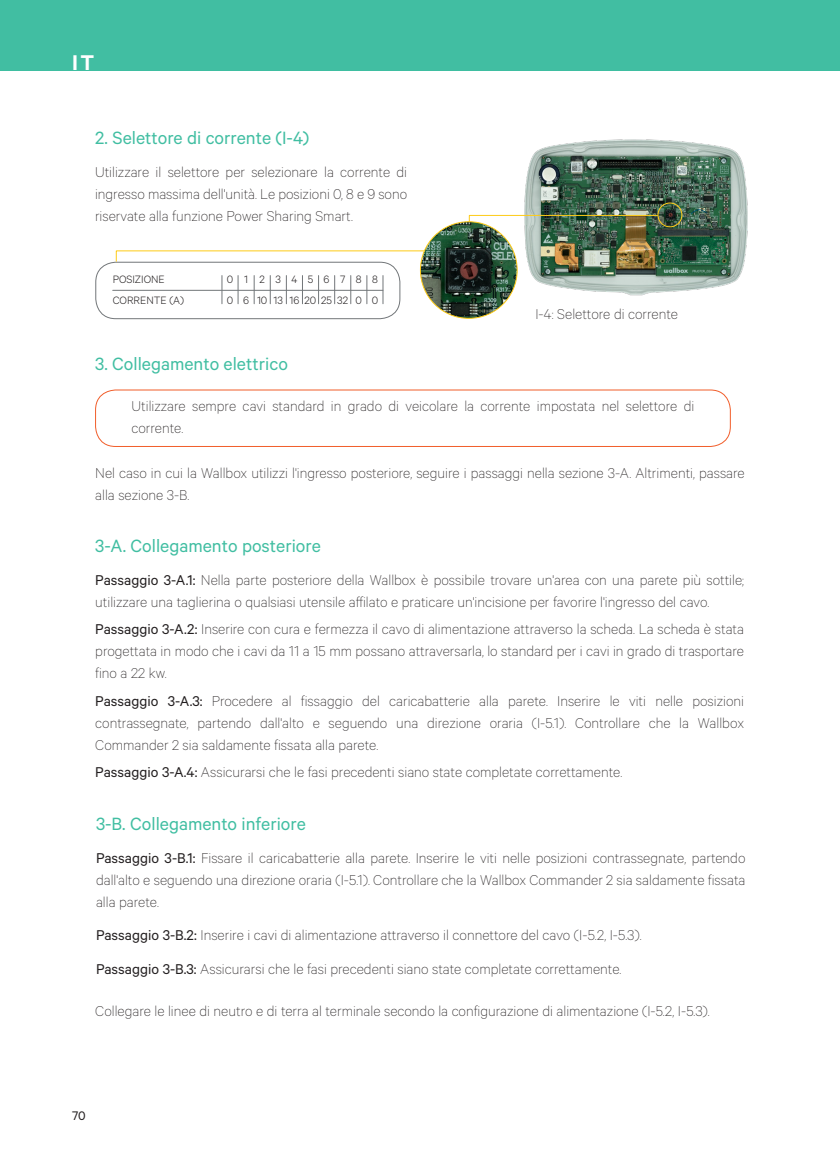
<style>
.page{position:relative;width:840px;height:1168px;background:#fff}
.page>*{position:absolute;margin:0;border:0;box-sizing:border-box;transform-origin:0 0}
.t1{font:600 24px "Calibre";color:#fff}
.subtitulos{font:20px "Calibre";color:#41bea2}
.subtitulos-2{font:100 16px/22px "Calibre";color:#231f20}
.Bullets{font:100 16px/22px "Calibre";color:#231f20}
.texto{font:100 16px/22px "Calibre";color:#231f20;text-align:justify}
.t2{font:14px "Calibre";color:#231f20}
.subtitulos-3{font:300 12px "Calibre";color:#231f20}
.s1{font-weight:400}
</style>
<div class="page">
<div style="left:0;top:0;width:839px;height:70px;background:#41bea2"></div>
<div style="left:95px;top:389px;width:635px;height:58px;border:1px solid #f15d2a;border-radius:20px"></div>
<img style="left:503px;top:139px;width:245px;height:161px">
<div style="left:657px;top:202px;width:25px;height:25px;border:1px solid #fecb17;border-radius:50%"></div>
<div style="left:95px;top:262px;width:305px;height:57px;border:1px solid #727679;border-radius:20px"></div>
<hr style="left:113px;top:290px;width:270px;height:1px;background:#727679">
<svg style="left:366px;top:276px;width:1px;height:28px"></svg>
<svg style="left:334px;top:276px;width:1px;height:28px"></svg>
<svg style="left:302px;top:276px;width:1px;height:28px"></svg>
<svg style="left:269px;top:276px;width:1px;height:28px"></svg>
<svg style="left:237px;top:276px;width:1px;height:28px"></svg>
<svg style="left:382px;top:276px;width:1px;height:28px"></svg>
<svg style="left:350px;top:276px;width:1px;height:28px"></svg>
<svg style="left:318px;top:276px;width:1px;height:28px"></svg>
<svg style="left:286px;top:276px;width:1px;height:28px"></svg>
<svg style="left:253px;top:276px;width:1px;height:28px"></svg>
<svg style="left:221px;top:276px;width:1px;height:28px"></svg>
<svg style="left:468px;top:214px;width:190px;height:9px"></svg>
<img style="left:420px;top:222px;width:97px;height:96px;border-radius:48px">
<svg style="left:115px;top:250px;width:309px;height:12px"></svg>
<p class="t1" style="left:72px;top:48px;width:24px">IT</p>
<p class="subtitulos" style="left:95px;top:126px;width:216px">2. Selettore di corrente (I-4)</p>
<p class="subtitulos-2" style="left:95px;top:161px;width:313px;text-align:justify">Utilizzare il selettore per selezionare la corrente di ingresso massima dell'unità. Le posizioni 0, 8 e 9 sono riservate alla funzione Power Sharing Smart.</p>
<p class="subtitulos-3" style="left:113px;top:273px;width:54px">POSIZIONE</p>
<p class="subtitulos-3" style="left:227px;top:272px;width:8px">0</p>
<p class="subtitulos-3" style="left:244px;top:272px;width:5px">1</p>
<p class="subtitulos-3" style="left:259px;top:272px;width:7px">2</p>
<p class="subtitulos-3" style="left:275px;top:272px;width:7px">3</p>
<p class="subtitulos-3" style="left:291px;top:272px;width:7px">4</p>
<p class="subtitulos-3" style="left:307px;top:272px;width:7px">5</p>
<p class="subtitulos-3" style="left:323px;top:272px;width:7px">6</p>
<p class="subtitulos-3" style="left:340px;top:272px;width:7px">7</p>
<p class="subtitulos-3" style="left:356px;top:272px;width:7px">8</p>
<p class="subtitulos-3" style="left:372px;top:272px;width:7px">8</p>
<p class="subtitulos-3" style="left:113px;top:293px;width:73px">CORRENTE (A)</p>
<p class="subtitulos-3" style="left:227px;top:293px;width:8px">0</p>
<p class="subtitulos-3" style="left:243px;top:293px;width:7px">6</p>
<p class="subtitulos-3" style="left:257px;top:293px;width:12px">10</p>
<p class="subtitulos-3" style="left:273px;top:293px;width:11px">13</p>
<p class="subtitulos-3" style="left:289px;top:293px;width:60px">16 20 25 32</p>
<p class="subtitulos-3" style="left:355px;top:293px;width:8px">0</p>
<p class="subtitulos-3" style="left:371px;top:293px;width:8px">0</p>
<p class="subtitulos" style="left:95px;top:352px;width:194px">3. Collegamento elettrico</p>
<p class="subtitulos-2" style="left:535px;top:302px;width:144px">I-4: Selettore di corrente</p>
<p class="subtitulos-2" style="left:131px;top:394px;width:564px">Utilizzare sempre cavi standard in grado di veicolare la corrente impostata nel selettore di corrente.</p>
<p class="subtitulos-2" style="left:95px;top:461px;width:650px">Nel caso in cui la Wallbox utilizzi l'ingresso posteriore, seguire i passaggi nella sezione 3-A. Altrimenti, passare alla sezione 3-B.</p>
<p class="subtitulos" style="left:95px;top:534px;width:227px">3-A. Collegamento posteriore</p>
<p class="Bullets" style="left:95px;top:568px;width:650px"><span class="s1">Passaggio 3-A.1:</span> Nella parte posteriore della Wallbox è possibile trovare un'area con una parete più sottile; utilizzare una taglierina o qualsiasi utensile affilato e praticare un'incisione per favorire l'ingresso del cavo.</p>
<p class="Bullets" style="left:95px;top:617px;width:650px;text-align:justify"><span class="s1">Passaggio 3-A.2:</span> Inserire con cura e fermezza il cavo di alimentazione attraverso la scheda. La scheda è stata progettata in modo che i cavi da 11 a 15 mm possano attraversarla, lo standard per i cavi in grado di trasportare fino a 22 kw.</p>
<p class="texto" style="left:95px;top:689px;width:650px"><span class="s1">Passaggio 3-A.3:</span> Procedere al fissaggio del caricabatterie alla parete. Inserire le viti nelle posizioni contrassegnate, partendo dall'alto e seguendo una direzione oraria (I-5.1). Controllare che la Wallbox Commander 2 sia saldamente fissata alla parete.</p>
<p class="texto" style="left:95px;top:761px;width:528px"><span class="s1">Passaggio 3-A.4:</span> Assicurarsi che le fasi precedenti siano state completate correttamente.</p>
<p class="subtitulos" style="left:96px;top:812px;width:211px">3-B. Collegamento inferiore</p>
<p class="subtitulos-2" style="left:96px;top:846px;width:650px;text-align:justify"><span class="s1">Passaggio 3-B.1:</span> Fissare il caricabatterie alla parete. Inserire le viti nelle posizioni contrassegnate, partendo dall'alto e seguendo una direzione oraria (I-5.1). Controllare che la Wallbox Commander 2 sia saldamente fissata alla parete.</p>
<p class="subtitulos-2" style="left:96px;top:924px;width:547px"><span class="s1">Passaggio 3-B.2:</span> Inserire i cavi di alimentazione attraverso il connettore del cavo (I-5.2, I-5.3).</p>
<p class="subtitulos-2" style="left:96px;top:957px;width:526px"><span class="s1">Passaggio 3-B.3:</span> Assicurarsi che le fasi precedenti siano state completate correttamente.</p>
<p class="subtitulos-2" style="left:95px;top:999px;width:615px">Collegare le linee di neutro e di terra al terminale secondo la configurazione di alimentazione (I-5.2, I-5.3).</p>
<p class="t2" style="left:72px;top:1107px;width:15px">70</p>
</div>
